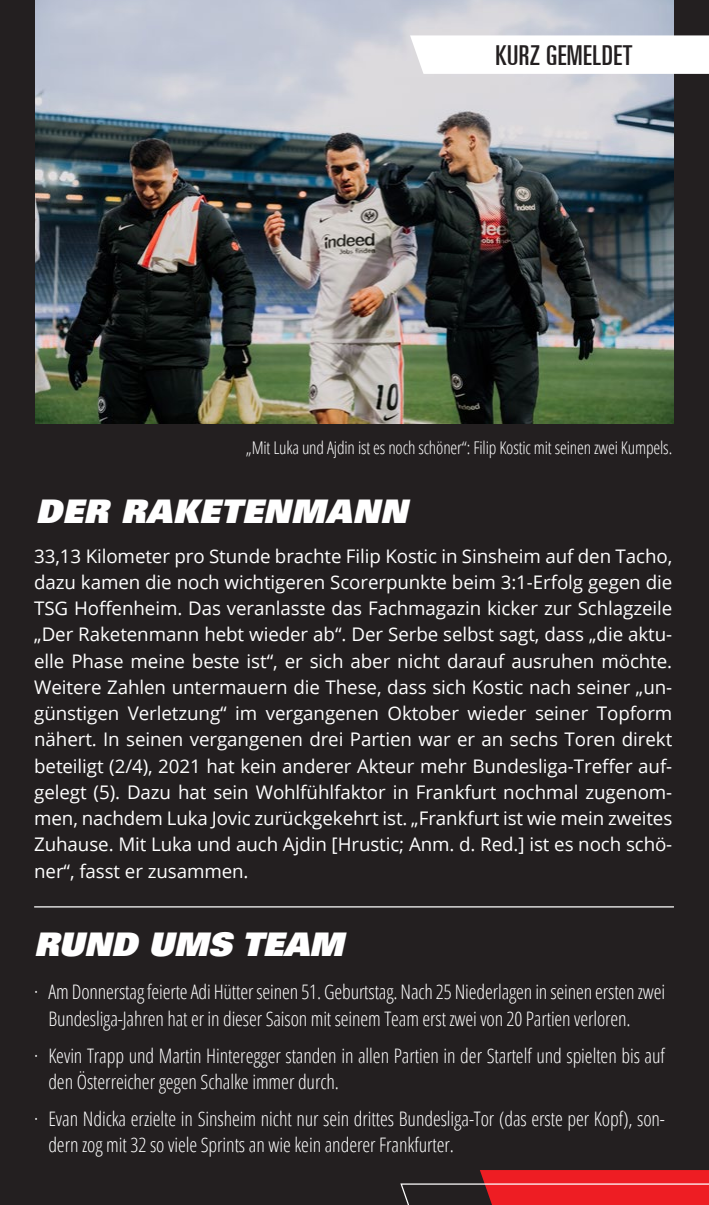
<style>
.page{position:relative;width:709px;height:1205px;background:#231f20}
.page>*{position:absolute;margin:0;border:0;box-sizing:border-box;transform-origin:0 0}
.Headline_30_pt{font:italic 900 32.5px "Univers";letter-spacing:.02em;color:#fff}
.Headline_30_pt-2{font:italic 900 32.5px "Univers";color:#fff}
.Headline_30_pt-3{font:ultra-condensed 27.5px "Univers LT";letter-spacing:.02em;color:#231f20}
.t1{font:300 condensed 20px/26.2px "Open Sans";letter-spacing:-.005em;color:#fff}
.Fließtext{font:18.75px/26.2px "Open Sans";letter-spacing:-.005em;color:#fff;text-align:justify}
.t2{font:300 condensed 17.5px "Open Sans";letter-spacing:-.01em;color:#fff}
</style>
<div class="page">
<img style="left:35px;top:0;width:639px;height:424px">
<svg style="left:400px;top:1170px;width:309px;height:35px"></svg>
<div style="left:410px;top:35px;width:299px;height:39px;background:#fff"></div>
<hr style="left:34px;top:906px;width:640px;height:1px;background:#fff">
<p class="Headline_30_pt-3" style="left:495px;top:39px;width:138px">KURZ GEMELDET</p>
<p class="t2" style="left:246px;top:436px;width:427px">„Mit Luka und Ajdin ist es noch schöner“: Filip Kostic mit seinen zwei Kumpels.</p>
<p class="Headline_30_pt" style="left:36px;top:490px;width:373px">DER RAKETENMANN</p>
<p class="Fließtext" style="left:34px;top:542px;width:639px">33,13 Kilometer pro Stunde brachte Filip Kostic in Sinsheim auf den Tacho, dazu kamen die noch wichtigeren Scorerpunkte beim 3:1-Erfolg gegen die TSG Hoffenheim. Das veranlasste das Fachmagazin kicker zur Schlagzeile „Der Raketenmann hebt wieder ab“. Der Serbe selbst sagt, dass „die aktu&shy;elle Phase meine beste ist“, er sich aber nicht darauf ausruhen möchte.<br>Weitere Zahlen untermauern die These, dass sich Kostic nach seiner „un&shy;günstigen Verletzung“ im vergangenen Oktober wieder seiner Topform nähert. In seinen vergangenen drei Partien war er an sechs Toren direkt beteiligt (2/4), 2021 hat kein anderer Akteur mehr Bundesliga-Treffer auf&shy;gelegt (5). Dazu hat sein Wohlfühlfaktor in Frankfurt nochmal zugenom&shy;men, nachdem Luka Jovic zurückgekehrt ist. „Frankfurt ist wie mein zweites Zuhause. Mit Luka und auch Ajdin [Hrustic; Anm. d. Red.] ist es noch schö&shy;ner“, fasst er zusammen.</p>
<p class="Headline_30_pt-2" style="left:34px;top:923px;width:311px">RUND UMS TEAM</p>
<p class="t1" style="left:48px;top:978px;width:618px;text-indent:-14px">· Am Donnerstag feierte Adi Hütter seinen 51. Geburtstag. Nach 25 Niederlagen in seinen ersten zwei<br>Bundesliga-Jahren hat er in dieser Saison mit seinem Team erst zwei von 20 Partien verloren.</p>
<p class="t1" style="left:48px;top:1041px;width:618px;text-indent:-14px">· Kevin Trapp und Martin Hinteregger standen in allen Partien in der Startelf und spielten bis auf den Österreicher gegen Schalke immer durch.</p>
<p class="t1" style="left:48px;top:1104px;width:618px;text-indent:-14px">· Evan Ndicka erzielte in Sinsheim nicht nur sein drittes Bundesliga-Tor (das erste per Kopf), son&shy;dern zog mit 32 so viele Sprints an wie kein anderer Frankfurter.</p>
</div>
